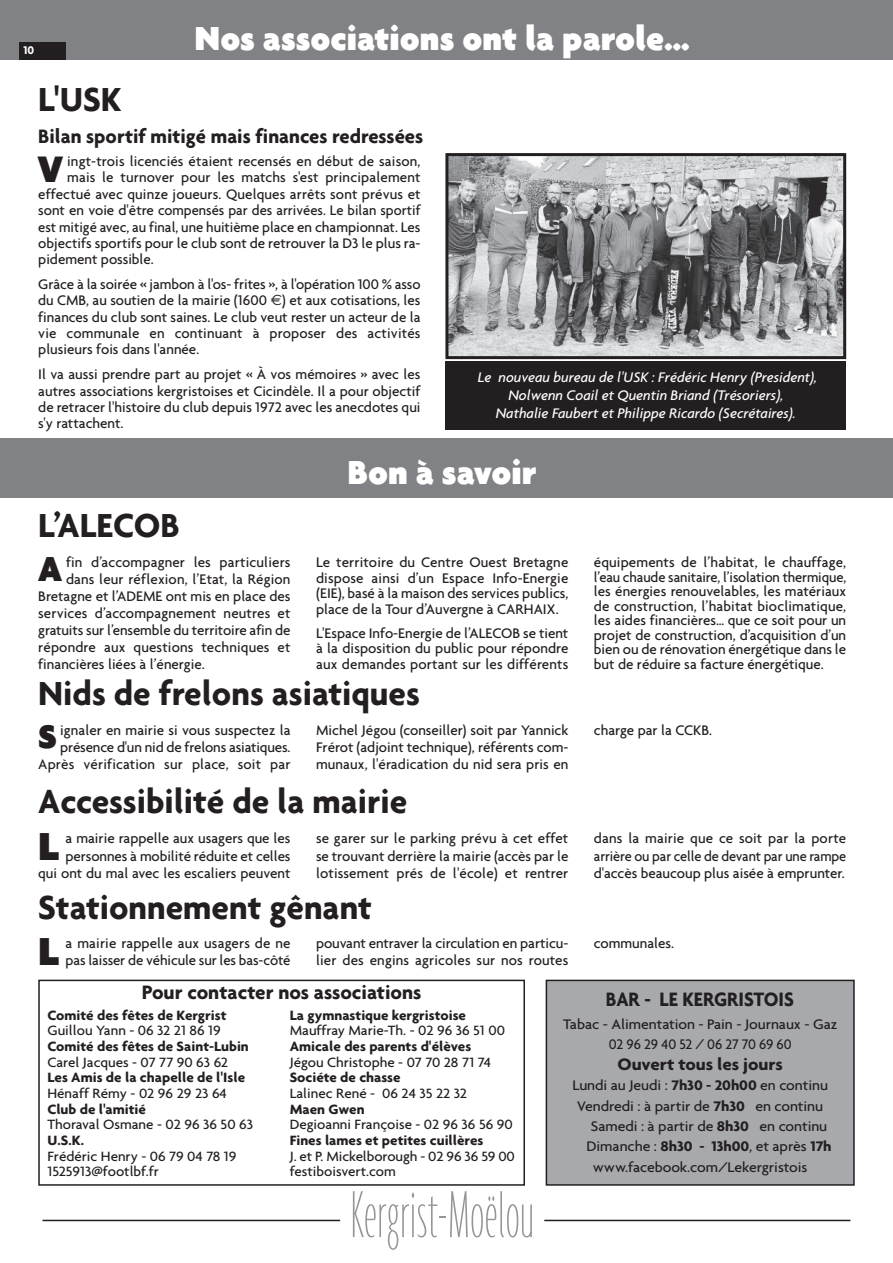
<style>
.page{position:relative;width:893px;height:1263px;background:#fff}
.page>*{position:absolute;margin:0;border:0;box-sizing:border-box;transform-origin:0 0}
.t1{font:100 ultra-condensed 72px "Agenda";color:#939598}
.t2{font:900 42.3px "Agenda";color:#231f20}
.t3{font:900 39.9px "Agenda";color:#231f20}
.t4{font:900 37.5px "Agenda";color:#231f20}
.t5{font:700 36px "Agenda";color:#231f20}
.t6{font:900 36px "Agenda";color:#fff}
.t7{font:900 35.25px "Agenda";color:#231f20}
.t8{font:700 21px "Agenda";color:#231f20}
.t9{font:700 21px "Agenda";color:#231f20;scale:.93 1}
.t10{font:700 18px "Agenda";letter-spacing:-.005em;color:#231f20;scale:1.05 1}
.t11{font:500 15px/16.4px "Agenda";color:#231f20;text-align:justify}
.t12{font:500 15px/20.4px "Agenda";color:#231f20;text-align:center;scale:1.05 1}
.t13{font:italic 500 15px/18px "Agenda";color:#fff;text-align:center}
.t14{font:500 14.55px/15.6px "Agenda";color:#231f20}
.t15{font:700 14.55px "Agenda";color:#231f20}
.t16{font:700 12px "Agenda";color:#fff}
.s1{font-family:"Euro Sans";font-weight:400}
.s2{font-weight:700}
</style>
<div class="page">
<div style="left:0;top:0;width:893px;height:60px;background:#808285"></div>
<div style="left:19px;top:43px;width:47px;height:17px;background:#231f20"></div>
<img style="left:449px;top:157px;width:393px;height:198px">
<div style="left:445px;top:153px;width:401px;height:206px;border:3px solid #231f20"></div>
<div style="left:38px;top:980px;width:487px;height:206px;border:2px solid #231f20"></div>
<div style="left:546px;top:980px;width:308px;height:205px;background:#a8a9ad"></div>
<div style="left:546px;top:980px;width:309px;height:206px;border:2px solid #231f20"></div>
<hr style="left:43px;top:1220px;width:297px;height:1px;background:#231f20">
<hr style="left:544px;top:1220px;width:306px;height:1px;background:#231f20">
<div style="left:445px;top:362px;width:401px;height:68px;background:#231f20"></div>
<div style="left:0;top:438px;width:893px;height:60px;background:#808285"></div>
<p class="t16" style="left:23px;top:43px;width:12px">10</p>
<h3 class="t6" style="left:195px;top:17px;width:497px">Nos associations ont la parole…</h3>
<h3 class="t5" style="left:38px;top:77px;width:85px">L'USK</h3>
<h3 class="t8" style="left:38px;top:124px;width:386px">Bilan sportif mitigé mais finances redressées</h3>
<h3 class="t3" style="left:38px;top:145px;width:26px">V</h3>
<p class="t11" style="left:67px;top:153px;width:355px">ingt-trois licenciés étaient recensés en début de saison,</p>
<p class="t11" style="left:67px;top:169px;width:355px">mais le turnover pour les matchs s'est principalement</p>
<p class="t11" style="left:38px;top:185px;width:384px">effectué avec quinze joueurs. Quelques arrêts sont prévus et</p>
<p class="t11" style="left:38px;top:202px;width:384px">sont en voie d'être compensés par des arrivées. Le bilan sportif</p>
<p class="t11" style="left:38px;top:218px;width:384px">est mitigé avec, au final, une huitième place en championnat. Les</p>
<p class="t11" style="left:38px;top:234px;width:384px">objectifs sportifs pour le club sont de retrouver la D3 le plus ra-</p>
<p class="t11" style="left:38px;top:251px;width:117px">pidement possible.</p>
<p class="t11" style="left:38px;top:276px;width:384px">Grâce à la soirée « jambon à l'os- frites », à l'opération 100 % asso du CMB, au soutien de la mairie (1600 <span class="s1">€</span>) et aux cotisations, les finances du club sont saines. Le club veut rester un acteur de la vie communale en continuant à proposer des activités plusieurs fois dans l'année.</p>
<p class="t11" style="left:38px;top:366px;width:384px">Il va aussi prendre part au projet « À vos mémoires » avec les autres associations kergristoises et Cicindèle. Il a pour objectif de retracer l'histoire du club depuis 1972 avec les anecdotes qui s'y rattachent.</p>
<p class="t13" style="left:478px;top:368px;width:341px">Le nouveau bureau de l'USK : Frédéric Henry (President),<br>Nolwenn Coail et Quentin Briand (Trésoriers),<br>Nathalie Faubert et Philippe Ricardo (Secrétaires).</p>
<h3 class="t5" style="left:38px;top:504px;width:143px">L’ALECOB</h3>
<h3 class="t4" style="left:38px;top:546px;width:25px">A</h3>
<p class="t11" style="left:66px;top:554px;width:226px">fin d’accompagner les particuliers</p>
<p class="t11" style="left:66px;top:571px;width:226px">dans leur réflexion, l’Etat, la Région</p>
<p class="t11" style="left:38px;top:587px;width:254px">Bretagne et l’ADEME ont mis en place des</p>
<p class="t11" style="left:38px;top:604px;width:254px">services d’accompagnement neutres et</p>
<p class="t11" style="left:38px;top:621px;width:254px">gratuits sur l’ensemble du territoire afin de</p>
<p class="t11" style="left:38px;top:638px;width:254px">répondre aux questions techniques et</p>
<p class="t11" style="left:38px;top:655px;width:168px">financières liées à l’énergie.</p>
<h3 class="t6" style="left:348px;top:450px;width:191px">Bon à savoir</h3>
<p class="t11" style="left:316px;top:554px;width:254px;line-height:15.5px">Le territoire du Centre Ouest Bretagne dispose ainsi d’un Espace Info-Energie (EIE), basé à la maison des services publics, place de la Tour d’Auvergne à CARHAIX.</p>
<p class="t11" style="left:316px;top:625px;width:254px;line-height:15.5px">L'Espace Info-Energie de l’ALECOB se tient à la disposition du public pour répondre aux demandes portant sur les différents</p>
<h3 class="t5" style="left:38px;top:671px;width:383px">Nids de frelons asiatiques</h3>
<p class="t11" style="left:594px;top:555px;width:254px;line-height:14.5px">équipements de l’habitat, le chauffage, l’eau chaude sanitaire, l’isolation thermique, les énergies renouvelables, les matériaux de construction, l’habitat bioclimatique, les aides financières… que ce soit pour un projet de construction, d’acquisition d’un bien ou de rénovation énergétique dans le but de réduire sa facture énergétique.</p>
<p class="t11" style="left:38px;top:721px;width:254px;line-height:17.2px;text-align:right">ignaler en mairie si vous suspectez la présence d'un nid de frelons asiatiques.<br>Après vérification sur place, soit par</p>
<p class="t11" style="left:316px;top:721px;width:254px;line-height:17.2px">Michel Jégou (conseiller) soit par Yannick Frérot (adjoint technique), référents com&shy;munaux, l'éradication du nid sera pris en</p>
<p class="t11" style="left:594px;top:721px;width:120px">charge par la CCKB.</p>
<h3 class="t7" style="left:38px;top:715px;width:20px">S</h3>
<h3 class="t5" style="left:38px;top:779px;width:370px">Accessibilité de la mairie</h3>
<p class="t11" style="left:38px;top:829px;width:254px;line-height:17.9px;text-align:right">a mairie rappelle aux usagers que les personnes à mobilité réduite et celles<br>qui ont du mal avec les escaliers peuvent</p>
<p class="t11" style="left:316px;top:829px;width:254px;line-height:17.9px">se garer sur le parking prévu à cet effet se trouvant derrière la mairie (accès par le lotissement prés de l'école) et rentrer</p>
<p class="t11" style="left:594px;top:829px;width:254px;line-height:17.9px">dans la mairie que ce soit par la porte arrière ou par celle de devant par une rampe d'accès beaucoup plus aisée à emprunter.</p>
<h3 class="t5" style="left:38px;top:885px;width:335px">Stationnement gênant</h3>
<h2 class="t2" style="left:38px;top:926px;width:23px">L</h2>
<p class="t11" style="left:66px;top:934px;width:226px;line-height:17.5px">a mairie rappelle aux usagers de ne pas laisser de véhicule sur les bas-côté</p>
<p class="t11" style="left:316px;top:934px;width:254px;line-height:17.5px">pouvant entraver la circulation en particu&shy;lier des engins agricoles sur nos routes</p>
<p class="t11" style="left:594px;top:934px;width:82px">communales.</p>
<h2 class="t2" style="left:38px;top:821px;width:23px">L</h2>
<h3 class="t8" style="left:142px;top:980px;width:281px">Pour contacter nos associations</h3>
<h3 class="t9" style="left:606px;top:986px;width:204px">BAR - LE KERGRISTOIS</h3>
<p class="t15" style="left:47px;top:1006px;width:181px">Comité des fêtes de Kergrist</p>
<p class="t14" style="left:47px;top:1022px;width:175px">Guillou Yann - 06 32 21 86 19</p>
<p class="t15" style="left:47px;top:1037px;width:203px">Comité des fêtes de Saint-Lubin</p>
<p class="t14" style="left:47px;top:1054px;width:182px">Carel Jacques - 07 77 90 63 62</p>
<p class="t15" style="left:47px;top:1069px;width:199px">Les Amis de la chapelle de l'Isle</p>
<p class="t14" style="left:47px;top:1085px;width:181px">Hénaff Rémy - 02 96 29 23 64</p>
<p class="t15" style="left:47px;top:1100px;width:100px">Club de l'amitié</p>
<p class="t14" style="left:47px;top:1116px;width:207px">Thoraval Osmane - 02 96 36 50 63</p>
<p class="t15" style="left:47px;top:1131px;width:38px">U.S.K.</p>
<p class="t14" style="left:47px;top:1148px;width:191px">Frédéric Henry - 06 79 04 78 19<br>1525913@footlbf.fr</p>
<p class="t15" style="left:290px;top:1006px;width:178px">La gymnastique kergristoise</p>
<p class="t14" style="left:290px;top:1022px;width:217px">Mauffray Marie-Th. - 02 96 36 51 00</p>
<p class="t15" style="left:290px;top:1037px;width:183px">Amicale des parents d'élèves</p>
<p class="t14" style="left:290px;top:1054px;width:203px">Jégou Christophe - 07 70 28 71 74</p>
<p class="t15" style="left:290px;top:1069px;width:112px">Sociéte de chasse</p>
<p class="t14" style="left:290px;top:1085px;width:179px">Lalinec René - 06 24 35 22 32</p>
<p class="t15" style="left:290px;top:1100px;width:76px">Maen Gwen</p>
<p class="t14" style="left:290px;top:1116px;width:225px">Degioanni Françoise - 02 96 36 56 90</p>
<p class="t15" style="left:290px;top:1131px;width:195px">Fines lames et petites cuillères</p>
<p class="t14" style="left:290px;top:1148px;width:227px">J. et P. Mickelborough - 02 96 36 59 00 festiboisvert.com</p>
<h1 class="t1" style="left:351px;top:1170px;width:185px">Kergrist-Moëlou</h1>
<p class="t12" style="left:563px;top:1014px;width:263px">Tabac - Alimentation - Pain - Journaux - Gaz<br>02 96 29 40 52 / 06 27 70 69 60</p>
<p class="t10" style="left:618px;top:1053px;width:159px">Ouvert tous les jours</p>
<p class="t12" style="left:572px;top:1075px;width:245px">Lundi au Jeudi : <span class="s2">7h30 - 20h00</span> en continu</p>
<p class="t12" style="left:577px;top:1095px;width:236px">Vendredi : à partir de <span class="s2">7h30</span> en continu</p>
<p class="t12" style="left:591px;top:1116px;width:227px">Samedi : à partir de <span class="s2">8h30</span> en continu</p>
<p class="t12" style="left:586px;top:1136px;width:235px">Dimanche : <span class="s2">8h30 - 13h00</span>, et après <span class="s2">17h</span></p>
<p class="t12" style="left:593px;top:1156px;width:206px">www.facebook.com/Lekergristois</p>
</div>
